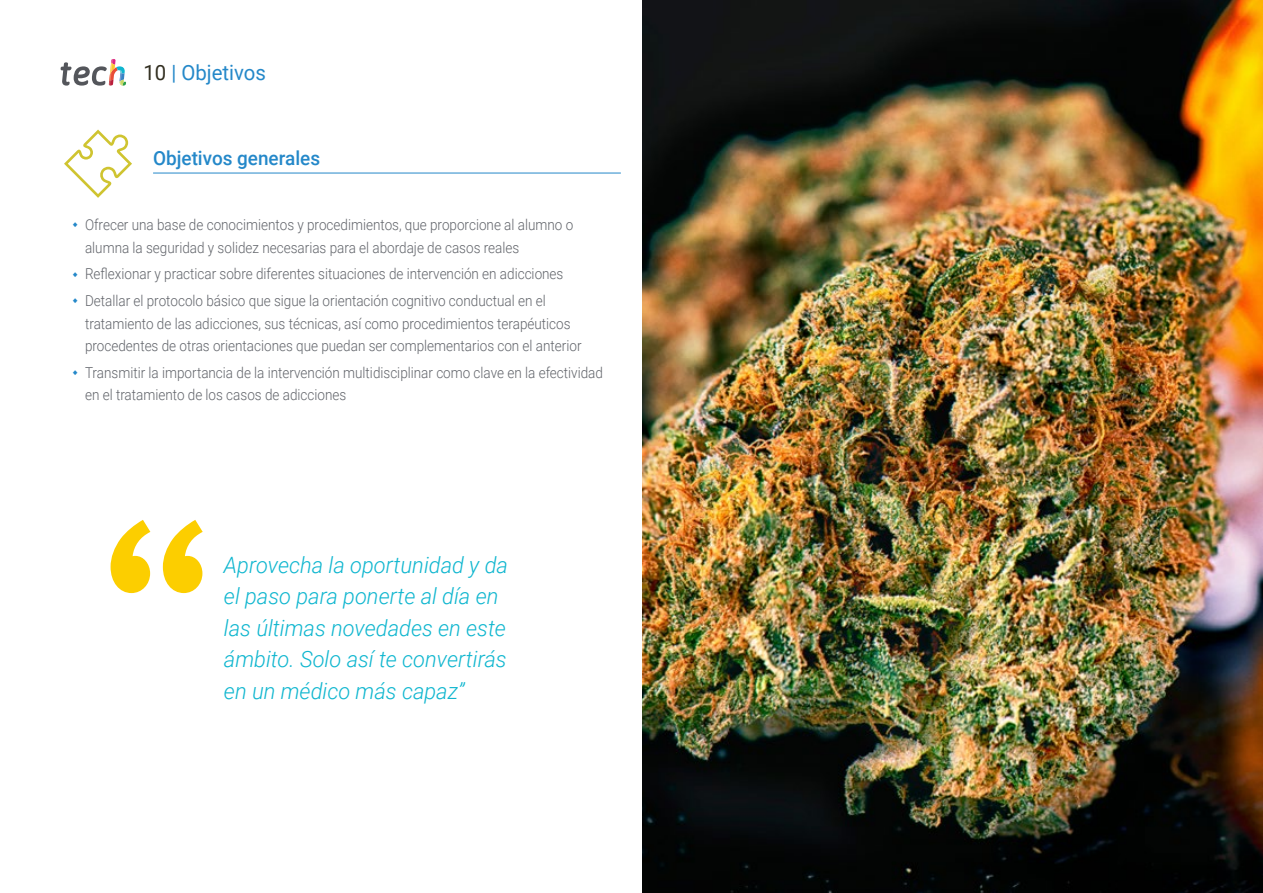
<style>
.page{position:relative;width:1263px;height:893px;background:#fff}
.page>*{position:absolute;margin:0;border:0;box-sizing:border-box;transform-origin:0 0}
.t1{font:italic 300 22.5px/31.5px "Roboto";color:#0fb6cf}
.t2{font:21px "Roboto";color:#2488c9}
.t3{font:500 19.5px "Roboto";color:#2488c9}
.t4{font:300 15px/22.5px "Roboto";color:#61646a;scale:.9 1}
.s1{color:#312e20}
</style>
<div class="page">
<hr style="left:153px;top:173px;width:468px;height:1px;background:#2488c9">
<svg style="left:64px;top:130px;width:68px;height:68px"></svg>
<img style="left:642px;top:0;width:621px;height:893px">
<svg style="left:61px;top:59px;width:65px;height:27px"></svg>
<svg style="left:111px;top:520px;width:92px;height:73px"></svg>
<h2 class="t2" style="left:144px;top:57px;width:124px"><span class="s1">10</span> | Objetivos</h2>
<h3 class="t3" style="left:153px;top:144px;width:169px">Objetivos generales</h3>
<p class="t4" style="left:85px;top:213px;width:544px">Ofrecer una base de conocimientos y procedimientos, que proporcione al alumno o alumna la seguridad y solidez necesarias para el abordaje de casos reales</p>
<p class="t4" style="left:85px;top:260px;width:533px;line-height:26.7px">Reflexionar y practicar sobre diferentes situaciones de intervención en adicciones<br>Detallar el protocolo básico que sigue la orientación cognitivo conductual en el</p>
<p class="t4" style="left:85px;top:311px;width:553px">tratamiento de las adicciones, sus técnicas, así como procedimientos terapéuticos procedentes de otras orientaciones que puedan ser complementarios con el anterior</p>
<p class="t4" style="left:85px;top:361px;width:577px">Transmitir la importancia de la intervención multidisciplinar como clave en la efectividad en el tratamiento de los casos de adicciones</p>
<h1 class="t1" style="left:224px;top:548px;width:286px">Aprovecha la oportunidad y da el paso para ponerte al día en las últimas novedades en este ámbito. Solo así te convertirás en un médico más capaz”</h1>
</div>
